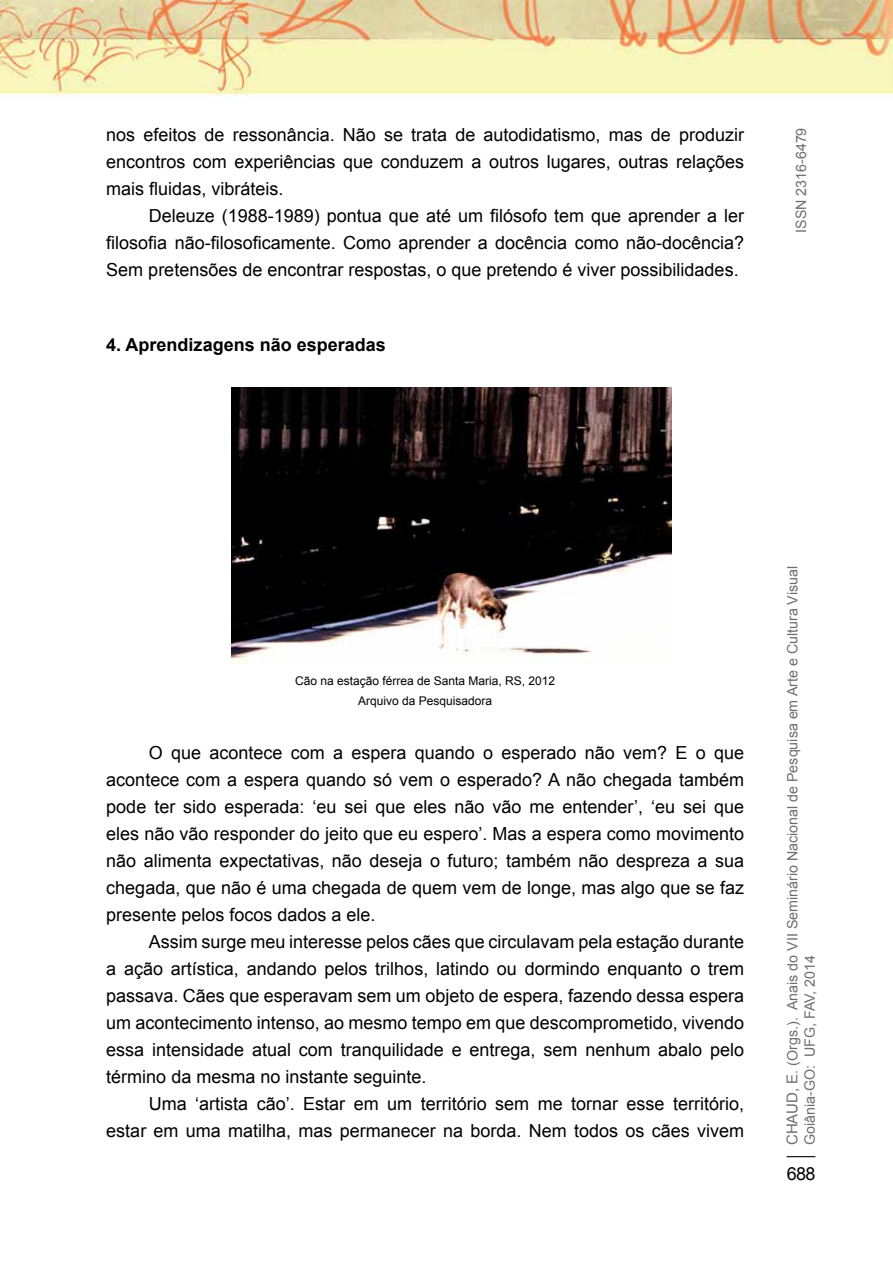
<style>
.page{position:relative;width:893px;height:1263px;background:#fff}
.page>*{position:absolute;margin:0;border:0;box-sizing:border-box;transform-origin:0 0}
.t1{font:18px/27px "Arial";color:#000;text-align:justify}
.t2{font:700 18px "Arial";color:#000}
.t3{font:14.25px/17.1px "Arial";color:#6d6e71}
.t4{font:12px/20.7px "Arial";color:#000;text-align:center}
.s1{font-size:15px}
</style>
<div class="page">
<svg style="left:787px;top:1156px;width:28px;height:1px"></svg>
<img style="left:0;top:0;width:893px;height:102px">
<img style="left:232px;top:387px;width:440px;height:277px">
<p class="t1" style="left:106px;top:121px;width:639px">nos efeitos de ressonância. Não se trata de autodidatismo, mas de produzir encontros com experiências que conduzem a outros lugares, outras relações mais fluidas, vibráteis.</p>
<p class="t1" style="left:106px;top:202px;width:639px;text-indent:43px">Deleuze (1988-1989) pontua que até um filósofo tem que aprender a ler filosofia não-filosoficamente. Como aprender a docência como não-docência?<br>Sem pretensões de encontrar respostas, o que pretendo é viver possibilidades.</p>
<p class="t2" style="left:106px;top:333px;width:281px">4. Aprendizagens não esperadas</p>
<p class="t3" style="left:793px;top:233px;width:107px;rotate:-90deg">ISSN 2316-6479</p>
<p class="t4" style="left:295px;top:670px;width:262px">Cão na estação férrea de Santa Maria, RS, 2012<br>Arquivo da Pesquisadora</p>
<p class="t1" style="left:106px;top:740px;width:639px;text-indent:43px">O que acontece com a espera quando o esperado não vem? E o que acontece com a espera quando só vem o esperado? A não chegada também pode ter sido esperada: ‘eu sei que eles não vão me entender’, ‘eu sei que eles não vão responder do jeito que eu espero’. Mas a espera como movimento não alimenta expectativas, não deseja o futuro; também não despreza a sua chegada, que não é uma chegada de quem vem de longe, mas algo que se faz presente pelos focos dados a ele.</p>
<p class="t1" style="left:106px;top:929px;width:639px;text-indent:43px">Assim surge meu interesse pelos cães que circulavam pela estação durante a ação artística, andando pelos trilhos, latindo ou dormindo enquanto o trem passava. Cães que esperavam sem um objeto de espera, fazendo dessa espera um acontecimento intenso, ao mesmo tempo em que descomprometido, vivendo essa intensidade atual com tranquilidade e entrega, sem nenhum abalo pelo término da mesma no instante seguinte.</p>
<p class="t1" style="left:106px;top:1091px;width:639px;text-align:right">Uma ‘artista cão’. Estar em um território sem me tornar esse território, estar em uma matilha, mas permanecer na borda. Nem todos os cães vivem</p>
<p class="t3" style="left:784px;top:1145px;width:581px;rotate:-90deg"><span class="s1">Chaud, E</span>. (Orgs.). Anais do VII Seminário Nacional de Pesquisa em Arte e Cultura Visual<br>Goiânia-GO: U FG, FAV, 2014</p>
<p class="t1" style="left:787px;top:1160px;width:30px">688</p>
</div>
